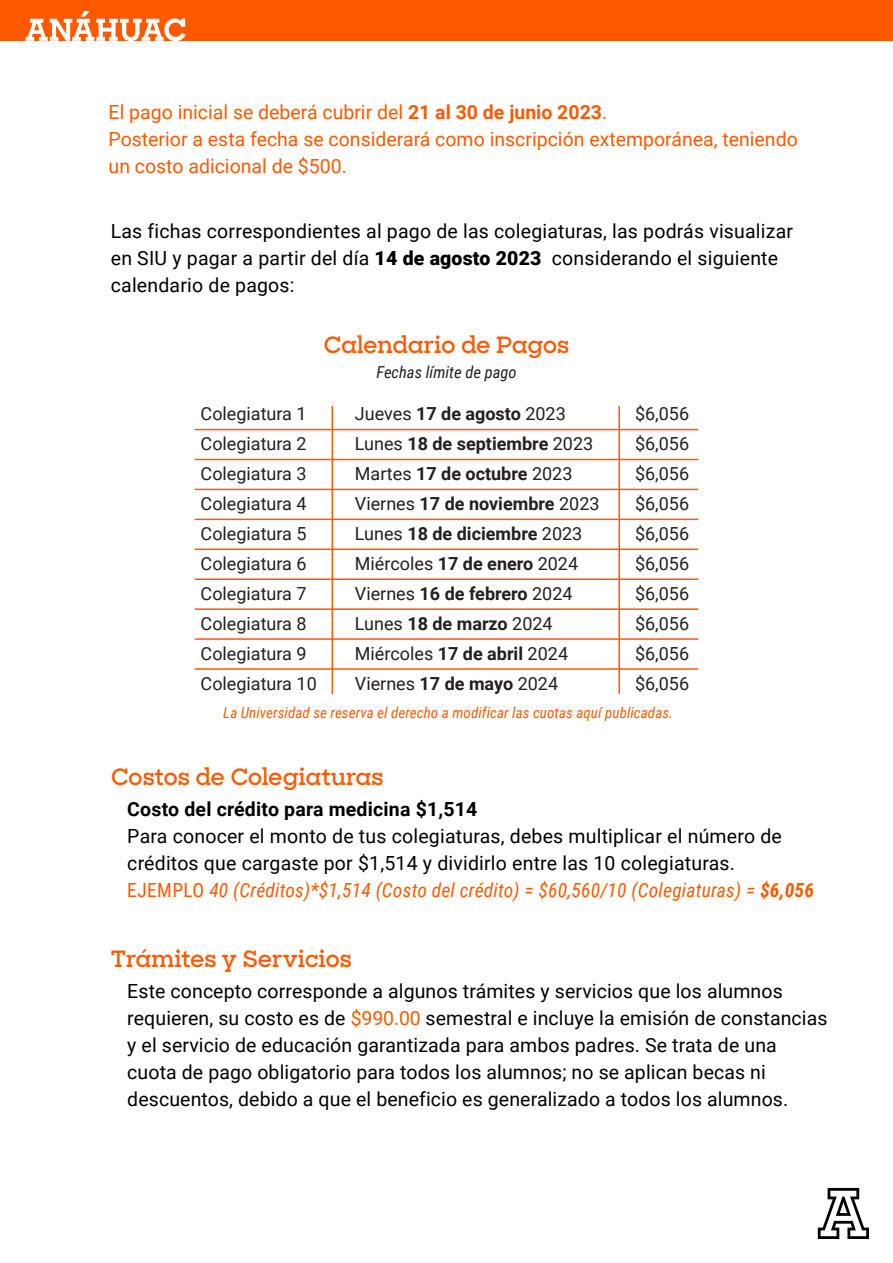
<style>
.page{position:relative;width:893px;height:1263px;background:#fff}
.page>*{position:absolute;margin:0;border:0;box-sizing:border-box;transform-origin:0 0}
.t1{font:600 22.5px "Sharp Slab";letter-spacing:-.01em;color:#ff5900}
.t2{font:19.5px/27px "Roboto";letter-spacing:.005em;color:#000}
.t3{font:19.5px/27px "Roboto";color:#ff5900}
.t4{font:italic 19.5px "Roboto Condensed";letter-spacing:.01em;color:#ff5900}
.t5{font:700 19.5px "Roboto";letter-spacing:.01em;color:#000}
.t6{font:700 18px/30px "Roboto";color:#231f20}
.t7{font:18px/30px "Roboto";color:#231f20}
.t8{font:italic 16.5px "Roboto Condensed";color:#231f20}
.t9{font:italic 15px "Roboto Condensed";letter-spacing:.005em;color:#ff5900}
.s1{font-weight:700}
.s2{font-weight:900}
.s3{font-weight:400}
.s4{font-style:normal}
.s5{color:#ff5900}
</style>
<div class="page">
<div style="left:0;top:0;width:893px;height:40px;background:#ff5900"></div>
<svg style="left:26px;top:11px;width:160px;height:30px"></svg>
<svg style="left:818px;top:1188px;width:51px;height:51px"></svg>
<hr style="left:195px;top:429px;width:503px;height:1px;background:#ff5900">
<hr style="left:195px;top:459px;width:503px;height:1px;background:#ff5900">
<hr style="left:195px;top:489px;width:503px;height:1px;background:#ff5900">
<hr style="left:195px;top:519px;width:503px;height:1px;background:#ff5900">
<hr style="left:195px;top:548px;width:503px;height:2px;background:#ff5900">
<hr style="left:195px;top:578px;width:503px;height:2px;background:#ff5900">
<hr style="left:195px;top:608px;width:503px;height:2px;background:#ff5900">
<hr style="left:195px;top:638px;width:503px;height:2px;background:#ff5900">
<hr style="left:195px;top:668px;width:503px;height:2px;background:#ff5900">
<hr style="left:332px;top:406px;width:1px;height:288px;background:#ff5900">
<hr style="left:618px;top:406px;width:2px;height:288px;background:#ff5900">
<p class="t3" style="left:109px;top:97px;width:691px">El pago inicial se deberá cubrir del <span class="s1">21 al 30 de junio 2023</span>.<br>Posterior a esta fecha se considerará como inscripción extemporánea, teniendo un costo adicional de $500.</p>
<p class="t2" style="left:111px;top:216px;width:684px">Las fichas correspondientes al pago de las colegiaturas, las podrás visualizar en SIU y pagar a partir del día <span class="s2">14 de agosto 2023</span> considerando el siguiente calendario de pagos:</p>
<p class="t1" style="left:324px;top:329px;width:247px">Calendario de Pagos</p>
<p class="t8" style="left:376px;top:360px;width:142px">Fechas límite de pago</p>
<p class="t7" style="left:201px;top:398px;width:118px">Colegiatura 1<br>Colegiatura 2<br>Colegiatura 3<br>Colegiatura 4<br>Colegiatura 5<br>Colegiatura 6<br>Colegiatura 7<br>Colegiatura 8<br>Colegiatura 9<br>Colegiatura 10</p>
<p class="t7" style="left:635px;top:398px;width:56px;text-align:justify">$6,056 $6,056 $6,056 $6,056 $6,056 $6,056 $6,056 $6,056 $6,056 $6,056</p>
<p class="t6" style="left:355px;top:398px;width:246px"><span class="s3">Jueves</span> 17 de agosto <span class="s3">2023<br>Lunes</span> 18 de septiembre <span class="s3">2023<br>Martes</span> 17 de octubre <span class="s3">2023<br>Viernes</span> 17 de noviembre <span class="s3">2023<br>Lunes</span> 18 de diciembre <span class="s3">2023<br>Miércoles</span> 17 de enero <span class="s3">2024<br>Viernes</span> 16 de febrero <span class="s3">2024<br>Lunes</span> 18 de marzo <span class="s3">2024<br>Miércoles</span> 17 de abril <span class="s3">2024<br>Viernes</span> 17 de mayo <span class="s3">2024</span></p>
<p class="t9" style="left:223px;top:702px;width:451px">La Universidad se reserva el derecho a modificar las cuotas aquí publicadas.</p>
<p class="t1" style="left:111px;top:760px;width:274px">Costos de Colegiaturas</p>
<p class="t5" style="left:127px;top:795px;width:352px">Costo del crédito para medicina $1,514</p>
<p class="t2" style="left:127px;top:822px;width:656px">Para conocer el monto de tus colegiaturas, debes multiplicar el número de créditos que cargaste por $1,514 y dividirlo entre las 10 colegiaturas.</p>
<p class="t4" style="left:127px;top:876px;width:688px"><span class="s4">EJEMPLO</span> 40 (Créditos)*$1,514 (Costo del crédito) = $60,560/10 (Colegiaturas) = <span class="s1">$6,056</span></p>
<p class="t1" style="left:111px;top:942px;width:243px">Trámites y Servicios</p>
<p class="t2" style="left:127px;top:977px;width:702px">Este concepto corresponde a algunos trámites y servicios que los alumnos requieren, su costo es de <span class="s5">$990.00</span> semestral e incluye la emisión de constancias y el servicio de educación garantizada para ambos padres. Se trata de una cuota de pago obligatorio para todos los alumnos; no se aplican becas ni descuentos, debido a que el beneficio es generalizado a todos los alumnos.</p>
</div>
